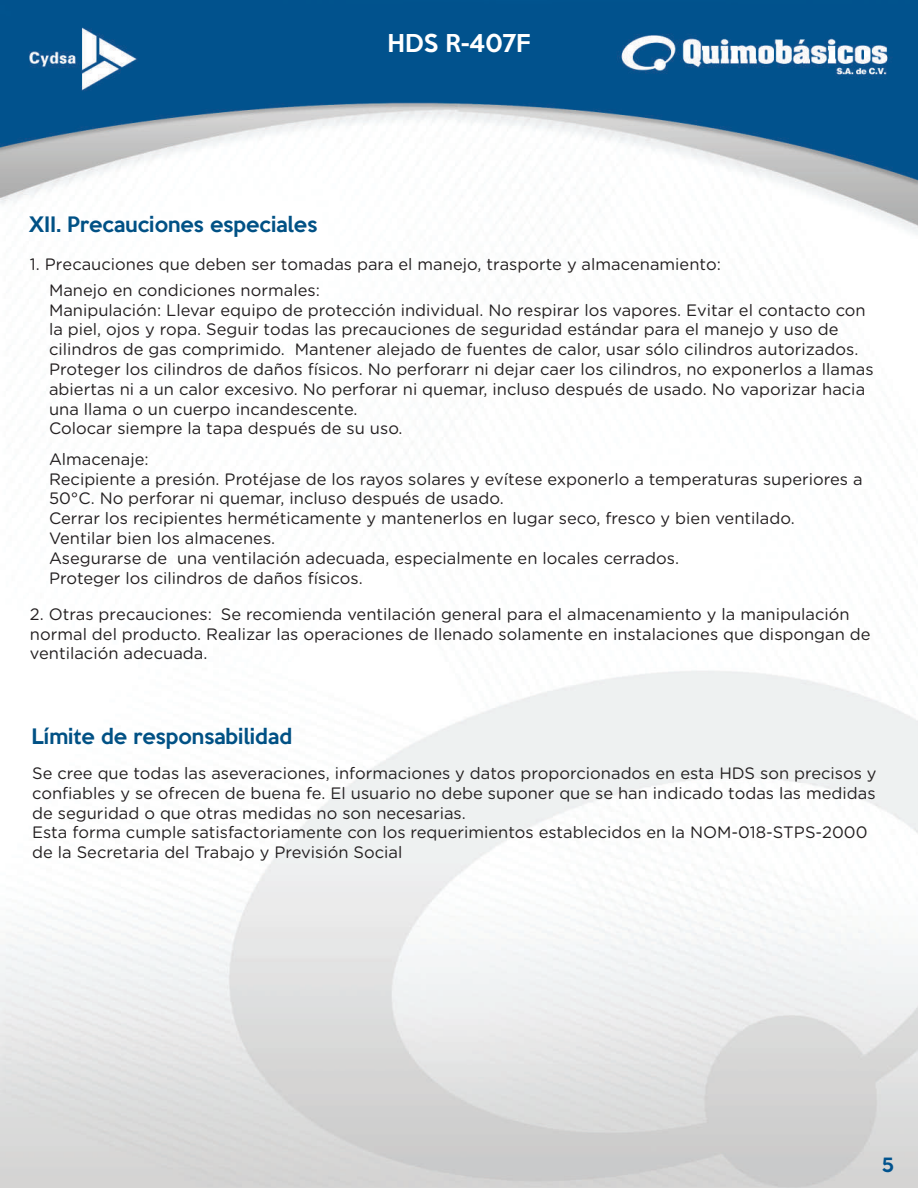
<style>
.page{position:relative;width:918px;height:1188px;background:#fff}
.page>*{position:absolute;margin:0;border:0;box-sizing:border-box;transform-origin:0 0}
.t1{font:500 22.5px "Keep Calm";color:#fff}
.t2{font:500 19.5px "Keep Calm";color:#015185}
.t3{font:500 18px "Keep Calm";color:#01538e}
.t4{font:16.5px/19.8px "Gotham Rounded";color:#231f20}
</style>
<div class="page">
<img style="left:0;top:0;width:918px;height:1188px">
<p class="t2" style="left:29px;top:207px;width:290px">XII. Precauciones especiales</p>
<h1 class="t1" style="left:388px;top:24px;width:144px">HDS R-407F</h1>
<p class="t4" style="left:30px;top:253px;width:692px">1. Precauciones que deben ser tomadas para el manejo, trasporte y almacenamiento:</p>
<p class="t4" style="left:49px;top:279px;width:826px">Manejo en condiciones normales:<br>Manipulación: Llevar equipo de protección individual. No respirar los vapores. Evitar el contacto con la piel, ojos y ropa. Seguir todas las precauciones de seguridad estándar para el manejo y uso de cilindros de gas comprimido. Mantener alejado de fuentes de calor, usar sólo cilindros autorizados.<br>Proteger los cilindros de daños físicos. No perforarr ni dejar caer los cilindros, no exponerlos a llamas abiertas ni a un calor excesivo. No perforar ni quemar, incluso después de usado. No vaporizar hacia una llama o un cuerpo incandescente.<br>Colocar siempre la tapa después de su uso.</p>
<p class="t4" style="left:49px;top:448px;width:815px">Almacenaje:<br>Recipiente a presión. Protéjase de los rayos solares y evítese exponerlo a temperaturas superiores a 50°C. No perforar ni quemar, incluso después de usado.<br>Cerrar los recipientes herméticamente y mantenerlos en lugar seco, fresco y bien ventilado.<br>Ventilar bien los almacenes.<br>Asegurarse de una ventilación adecuada, especialmente en locales cerrados.<br>Proteger los cilindros de daños físicos.</p>
<p class="t4" style="left:30px;top:603px;width:842px">2. Otras precauciones: Se recomienda ventilación general para el almacenamiento y la manipulación normal del producto. Realizar las operaciones de llenado solamente en instalaciones que dispongan de ventilación adecuada.</p>
<p class="t2" style="left:32px;top:719px;width:262px">Límite de responsabilidad</p>
<p class="t4" style="left:32px;top:763px;width:846px">Se cree que todas las aseveraciones, informaciones y datos proporcionados en esta HDS son precisos y confiables y se ofrecen de buena fe. El usuario no debe suponer que se han indicado todas las medidas de seguridad o que otras medidas no son necesarias.<br>Esta forma cumple satisfactoriamente con los requerimientos establecidos en la NOM-018-STPS-2000 de la Secretaria del Trabajo y Previsión Social</p>
<p class="t3" style="left:882px;top:1149px;width:14px">5</p>
</div>
